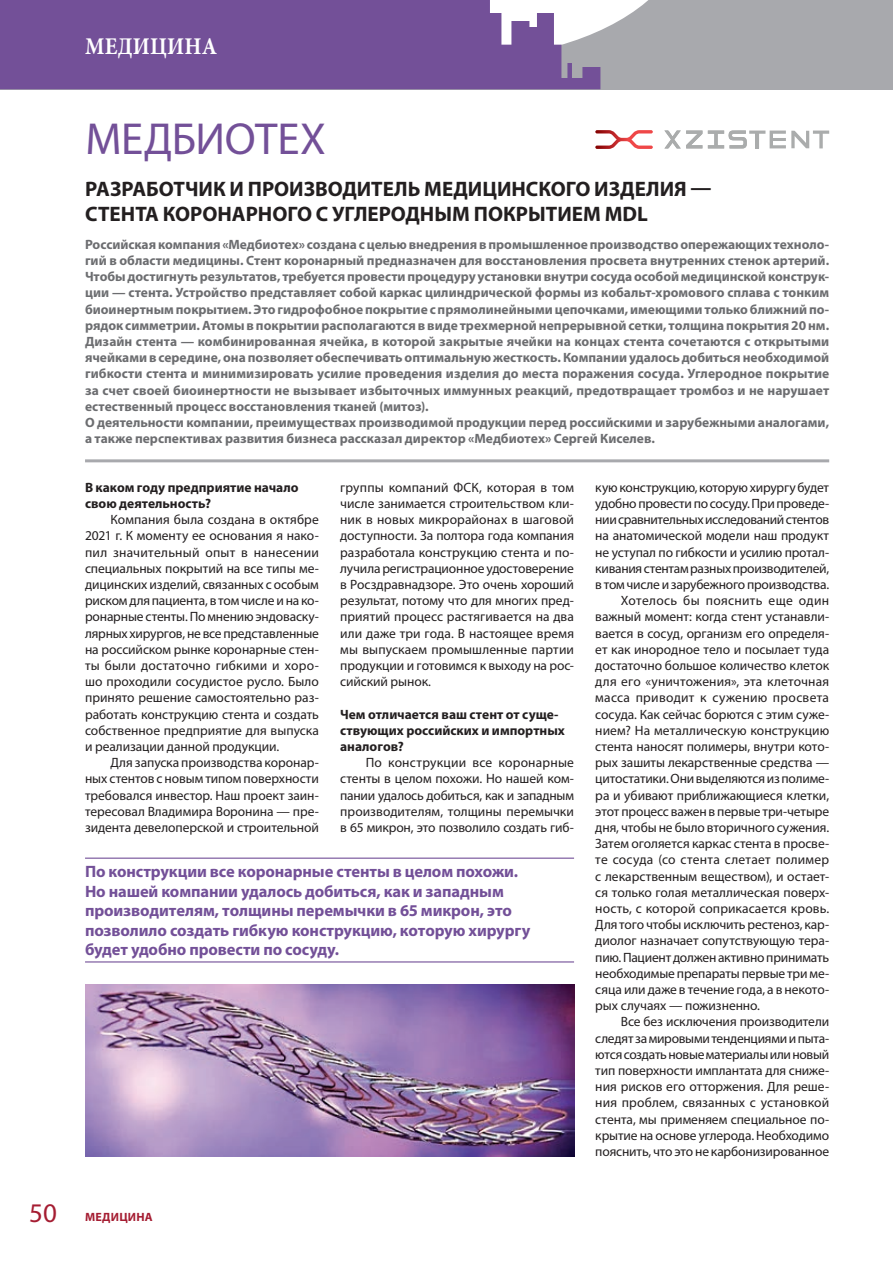
<style>
.page{position:relative;width:893px;height:1263px;background:#fff}
.page>*{position:absolute;margin:0;border:0;box-sizing:border-box;transform-origin:0 0}
.Заголовок{font:45px "Myriad Pro";letter-spacing:-.01em;color:#735098}
.t1{font:27px "Myriad Pro";color:#a51d32}
.t2{font:700 24px "Minion Pro";letter-spacing:.01em;color:#fff;scale:.91 1}
.Подзаголовок{font:700 21px/25.2px "Myriad Pro";color:#231f20}
.врез{font:700 16.5px/19.5px "Myriad Pro";letter-spacing:-.01em;color:#735098}
.текст{font:13.5px/16.2px "Myriad Pro";letter-spacing:-.01em;color:#231f20;text-align:justify}
.Lead{font:700 13.5px/16.2px "Myriad Pro";color:#6c6d70;text-align:justify}
.вопрос{font:700 13.5px/16.2px "Myriad Pro";color:#231f20}
.t3{font:700 12px "Myriad Pro";letter-spacing:.02em;color:#a51d32}
</style>
<div class="page">
<div style="left:0;top:0;width:893px;height:89px;background:#a8a9ad"></div>
<svg style="left:600px;top:0;width:48px;height:31px"></svg>
<svg style="left:0;top:0;width:600px;height:89px;background:#7c5c9e"></svg>
<hr style="left:85px;top:459px;width:744px;height:3px;background:#a8a9ad">
<svg style="left:664px;top:130px;width:165px;height:19px"></svg>
<svg style="left:595px;top:130px;width:58px;height:19px"></svg>
<img style="left:85px;top:984px;width:489px;height:172px">
<hr style="left:85px;top:857px;width:489px;height:2px;background:#735098">
<hr style="left:85px;top:961px;width:489px;height:1px;background:#735098">
<h3 class="t2" style="left:85px;top:29px;width:147px">МЕДИЦИНА</h3>
<p class="Заголовок" style="left:85px;top:111px;width:242px">МЕДБИОТЕХ</p>
<p class="Подзаголовок" style="left:85px;top:176px;width:628px">РАЗРАБОТЧИК И ПРОИЗВОДИТЕЛЬ МЕДИЦИНСКОГО ИЗДЕЛИЯ —<br>СТЕНТА КОРОНАРНОГО С УГЛЕРОДНЫМ ПОКРЫТИЕМ MDL</p>
<p class="Lead" style="left:85px;top:236px;width:746px">Российская компания «Медбиотех» создана с целью внедрения в промышленное производство опережающих техноло&shy;гий в области медицины. Стент коронарный предназначен для восстановления просвета внутренних стенок артерий.<br>Чтобы достигнуть результатов, требуется провести процедуру установки внутри сосуда особой медицинской конструк&shy;ции — стента. Устройство представляет собой каркас цилиндрической формы из кобальт-хромового сплава с тонким биоинертным покрытием. Это гидрофобное покрытие с прямолинейными цепочками, имеющими только ближний по&shy;рядок симметрии. Атомы в покрытии располагаются в виде трехмерной непрерывной сетки, толщина покрытия 20 нм.</p>
<p class="Lead" style="left:85px;top:333px;width:746px">Дизайн стента — комбинированная ячейка, в которой закрытые ячейки на концах стента сочетаются с открытыми ячейками в середине, она позволяет обеспечивать оптимальную жесткость. Компании удалось добиться необходимой гибкости стента и минимизировать усилие проведения изделия до места поражения сосуда. Углеродное покрытие за счет своей биоинертности не вызывает избыточных иммунных реакций, предотвращает тромбоз и не нарушает естественный процесс восстановления тканей (митоз).</p>
<p class="Lead" style="left:85px;top:414px;width:746px">О деятельности компании, преимуществах производимой продукции перед российскими и зарубежными аналогами, а также перспективах развития бизнеса рассказал директор «Медбиотех» Сергей Киселев.</p>
<p class="вопрос" style="left:85px;top:479px;width:215px">В каком году предприятие начало свою деятельность?</p>
<p class="текст" style="left:85px;top:511px;width:235px;text-indent:26px">Компания была создана в октябре 2021 г. К моменту ее основания я нако&shy;пил значительный опыт в нанесении специальных покрытий на все типы ме&shy;дицинских изделий, связанных с особым риском для пациента, в том числе и на ко&shy;ронарные стенты. По мнению эндоваску&shy;лярных хирургов, не все представленные на российском рынке коронарные стен&shy;ты были достаточно гибкими и хоро&shy;шо проходили сосудистое русло. Было принято решение самостоятельно раз&shy;работать конструкцию стента и создать собственное предприятие для выпуска и реализации данной продукции.</p>
<p class="текст" style="left:85px;top:754px;width:235px;text-indent:26px">Для запуска производства коронар&shy;ных стентов с новым типом поверхности требовался инвестор. Наш проект заин&shy;тересовал Владимира Воронина — пре&shy;зидента девелоперской и строительной</p>
<p class="текст" style="left:340px;top:479px;width:235px">группы компаний ФСК, которая в том числе занимается строительством кли&shy;ник в новых микрорайонах в шаговой доступности. За полтора года компания разработала конструкцию стента и по&shy;лучила регистрационное удостоверение в Росздравнадзоре. Это очень хороший результат, потому что для многих пред&shy;приятий процесс растягивается на два или даже три года. В настоящее время мы выпускаем промышленные партии продукции и готовимся к выходу на рос&shy;сийский рынок.</p>
<p class="вопрос" style="left:340px;top:705px;width:226px">Чем отличается ваш стент от суще&shy;ствующих российских и импортных аналогов?</p>
<p class="текст" style="left:340px;top:754px;width:235px;text-indent:26px">По конструкции все коронарные стенты в целом похожи. Но нашей ком&shy;пании удалось добиться, как и западным производителям, толщины перемычки в 65 микрон, это позволило создать гиб-</p>
<p class="врез" style="left:85px;top:861px;width:447px">По конструкции все коронарные стенты в целом похожи.<br>Но нашей компании удалось добиться, как и западным производителям, толщины перемычки в 65 микрон, это позволило создать гибкую конструкцию, которую хирургу будет удобно провести по сосуду.</p>
<h2 class="t1" style="left:29px;top:1196px;width:29px">50</h2>
<p class="t3" style="left:85px;top:1209px;width:69px">МЕДИЦИНА</p>
<p class="текст" style="left:595px;top:479px;width:235px">кую конструкцию, которую хирургу будет удобно провести по сосуду. При проведе&shy;нии сравнительных исследований стентов на анатомической модели наш продукт не уступал по гибкости и усилию протал&shy;кивания стентам разных производителей, в том числе и зарубежного производства.</p>
<p class="текст" style="left:595px;top:592px;width:235px;text-indent:26px">Хотелось бы пояснить еще один важный момент: когда стент устанавли&shy;вается в сосуд, организм его определя&shy;ет как инородное тело и посылает туда достаточно большое количество клеток для его «уничтожения», эта клеточная масса приводит к сужению просвета сосуда. Как сейчас борются с этим суже&shy;нием? На металлическую конструкцию стента наносят полимеры, внутри кото&shy;рых зашиты лекарственные средства — цитостатики. Они выделяются из полиме&shy;ра и убивают приближающиеся клетки, этот процесс важен в первые три-четыре дня, чтобы не было вторичного сужения.<br>Затем оголяется каркас стента в просве&shy;те сосуда (со стента слетает полимер с лекарственным веществом), и остает&shy;ся только голая металлическая поверх&shy;ность, с которой соприкасается кровь.<br>Для того чтобы исключить рестеноз, кар&shy;диолог назначает сопутствующую тера&shy;пию. Пациент должен активно принимать необходимые препараты первые три ме&shy;сяца или даже в течение года, а в некото&shy;рых случаях — пожизненно.</p>
<p class="текст" style="left:595px;top:1013px;width:235px;text-indent:26px">Все без исключения производители следят за мировыми тенденциями и пыта&shy;ются создать новые материалы или новый тип поверхности имплантата для сниже&shy;ния рисков его отторжения. Для реше&shy;ния проблем, связанных с установкой стента, мы применяем специальное по&shy;крытие на основе углерода. Необходимо пояснить, что это не карбонизированное</p>
</div>
